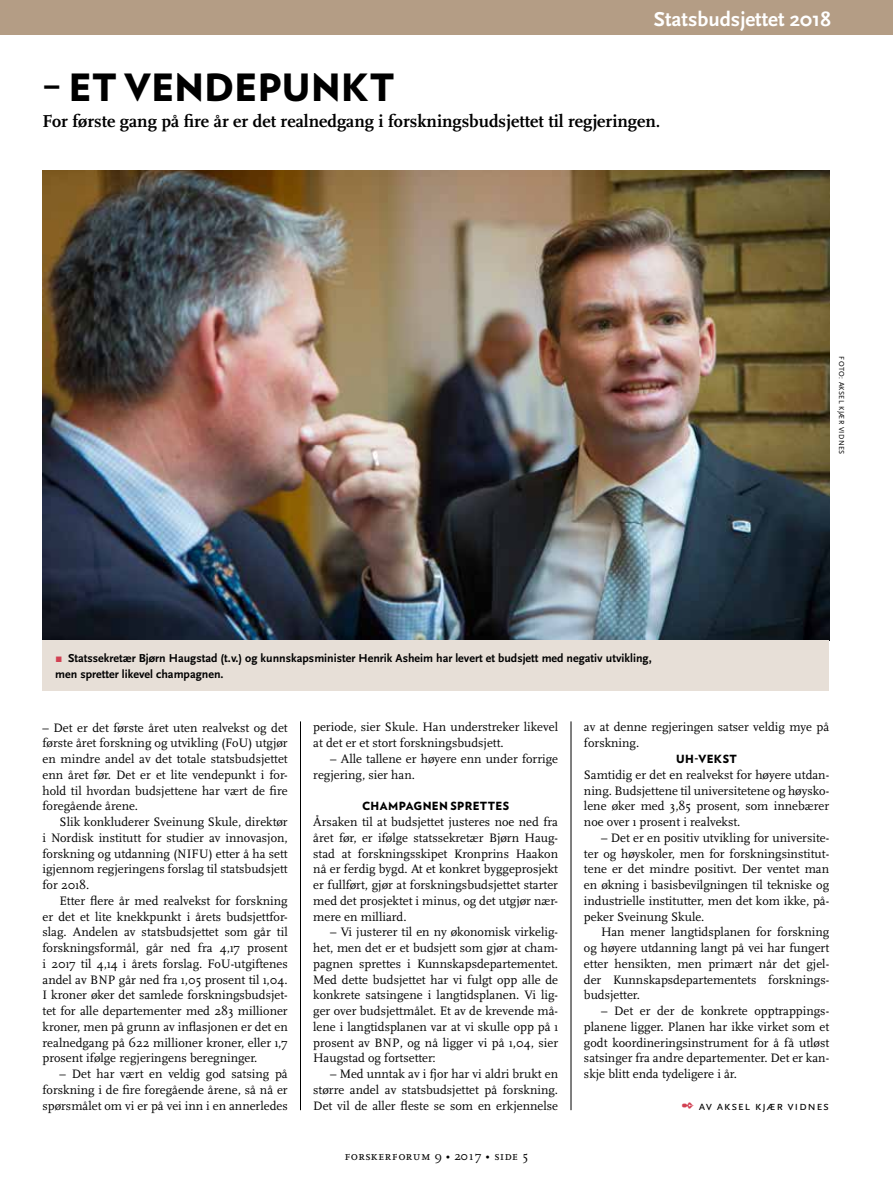
<style>
.page{position:relative;width:893px;height:1191px;background:#fff}
.page>*{position:absolute;margin:0;border:0;box-sizing:border-box;transform-origin:0 0}
.t1{font:900 37.5px "Verlag";letter-spacing:.01em;color:#000}
.t2{font:700 21px "Scala Sans OT";color:#fff}
.t3{font:700 18px "Scala OT";color:#000}
.t4{font:12.75px/15.8px "Scala OT";color:#000;text-align:justify}
.t5{font:12.75px "Scala OT";letter-spacing:.04em;color:#000}
.t6{font:12.75px "Scala Sans OT";letter-spacing:.05em;color:#000}
.t7{font:700 12px/15.8px "Scala Sans OT";color:#000}
.t8{font:900 11.25px "Verlag";letter-spacing:.035em;color:#000}
.t9{font:7.5px "Scala Sans OT";letter-spacing:.05em;color:#000}
.s1{font-weight:400;color:#d24153}
.s2{color:#d24153}
</style>
<div class="page">
<hr style="left:300px;top:721px;width:1px;height:389px;background:#000">
<hr style="left:571px;top:721px;width:1px;height:389px;background:#000">
<img style="left:43px;top:170px;width:786px;height:470px">
<div style="left:43px;top:640px;width:786px;height:50px;background:#e7dfd7"></div>
<div style="left:0;top:0;width:893px;height:34px;background:#b49d85"></div>
<h2 class="t2" style="left:654px;top:7px;width:178px">Statsbudsjettet 2018</h2>
<h1 class="t1" style="left:43px;top:57px;width:353px">– ET VENDEPUNKT</h1>
<h3 class="t3" style="left:43px;top:110px;width:619px">For første gang på fire år er det realnedgang i forskningsbudsjettet til regjeringen.</h3>
<p class="t9" style="left:846px;top:356px;width:99px;rotate:90deg">FOTO: AKSEL KJÆR VIDNES</p>
<p class="t7" style="left:55px;top:650px;width:598px"><span class="s1">▪</span> Statssekretær Bjørn Haugstad (t.v.) og kunnskapsminister Henrik Asheim har levert et budsjett med negativ utvikling, men spretter likevel champagnen.</p>
<p class="t4" style="left:43px;top:719px;width:247px">– Det er det første året uten realvekst og det første året forskning og utvikling (FoU) utgjør en mindre andel av det totale statsbudsjettet enn året før. Det er et lite vendepunkt i for&shy;hold til hvordan budsjettene har vært de fire foregående årene.</p>
<p class="t4" style="left:43px;top:814px;width:247px;text-indent:17px">Slik konkluderer Sveinung Skule, direktør i Nordisk institutt for studier av innovasjon, forskning og utdanning (NIFU) etter å ha sett igjennom regjeringens forslag til statsbudsjett for 2018.</p>
<p class="t4" style="left:43px;top:893px;width:247px;text-indent:17px">Etter flere år med realvekst for forskning er det et lite knekkpunkt i årets budsjettfor&shy;slag. Andelen av statsbudsjettet som går til forskningsformål, går ned fra 4,17 prosent i 2017 til 4,14 i årets forslag. FoU-utgiftenes andel av BNP går ned fra 1,05 prosent til 1,04.<br>I kroner øker det samlede forskningsbudsjet&shy;tet for alle departementer med 283 millioner kroner, men på grunn av inflasjonen er det en realnedgang på 622 millioner kroner, eller 1,7 prosent ifølge regjeringens beregninger.</p>
<p class="t4" style="left:43px;top:1066px;width:247px;text-indent:17px">– Det har vært en veldig god satsing på forskning i de fire foregående årene, så nå er spørsmålet om vi er på vei inn i en annerledes</p>
<p class="t4" style="left:313px;top:719px;width:246px">periode, sier Skule. Han understreker likevel at det er et stort forskningsbudsjett.</p>
<p class="t4" style="left:313px;top:751px;width:246px;text-indent:17px">– Alle tallene er høyere enn under forrige regjering, sier han.</p>
<p class="t8" style="left:362px;top:797px;width:149px">CHAMPAGNEN SPRETTES</p>
<p class="t4" style="left:313px;top:814px;width:246px">Årsaken til at budsjettet justeres noe ned fra året før, er ifølge statssekretær Bjørn Haug&shy;stad at forskningsskipet Kronprins Haakon nå er ferdig bygd. At et konkret byggeprosjekt er fullført, gjør at forskningsbudsjettet starter med det prosjektet i minus, og det utgjør nær&shy;mere en milliard.</p>
<p class="t4" style="left:313px;top:924px;width:246px;text-indent:17px">– Vi justerer til en ny økonomisk virkelig&shy;het, men det er et budsjett som gjør at cham&shy;pagnen sprettes i Kunnskapsdepartementet.<br>Med dette budsjettet har vi fulgt opp alle de konkrete satsingene i langtidsplanen. Vi lig&shy;ger over budsjettmålet. Et av de krevende må&shy;lene i langtidsplanen var at vi skulle opp på 1 prosent av BNP, og nå ligger vi på 1,04, sier Haugstad og fortsetter:</p>
<p class="t4" style="left:313px;top:1066px;width:246px;text-indent:17px">– Med unntak av i fjor har vi aldri brukt en større andel av statsbudsjettet på forskning.<br>Det vil de aller fleste se som en erkjennelse</p>
<p class="t5" style="left:344px;top:1149px;width:186px">forskerforum 9 • 2017 • side 5</p>
<p class="t4" style="left:584px;top:719px;width:247px">av at denne regjeringen satser veldig mye på forskning.</p>
<p class="t8" style="left:676px;top:749px;width:62px">UH-VEKST</p>
<p class="t4" style="left:584px;top:767px;width:247px">Samtidig er det en realvekst for høyere utdan&shy;ning. Budsjettene til universitetene og høysko&shy;lene øker med 3,85 prosent, som innebærer noe over 1 prosent i realvekst.</p>
<p class="t4" style="left:584px;top:830px;width:247px;text-indent:17px">– Det er en positiv utvikling for universite&shy;ter og høyskoler, men for forskningsinstitut&shy;tene er det mindre positivt. Der ventet man en økning i basisbevilgningen til tekniske og industrielle institutter, men det kom ikke, på&shy;peker Sveinung Skule.</p>
<p class="t4" style="left:584px;top:924px;width:247px;text-indent:17px">Han mener langtidsplanen for forskning og høyere utdanning langt på vei har fungert etter hensikten, men primært når det gjel&shy;der Kunnskapsdepartementets forsknings&shy;budsjetter.</p>
<p class="t4" style="left:584px;top:1003px;width:247px;text-indent:17px">– Det er der de konkrete opptrappings&shy;planene ligger. Planen har ikke virket som et godt koordineringsinstrument for å få utløst satsinger fra andre departementer. Det er kan&shy;skje blitt enda tydeligere i år.</p>
<p class="t6" style="left:682px;top:1098px;width:149px"><span class="s2">✒</span> Av Aksel Kjær Vidnes</p>
</div>
